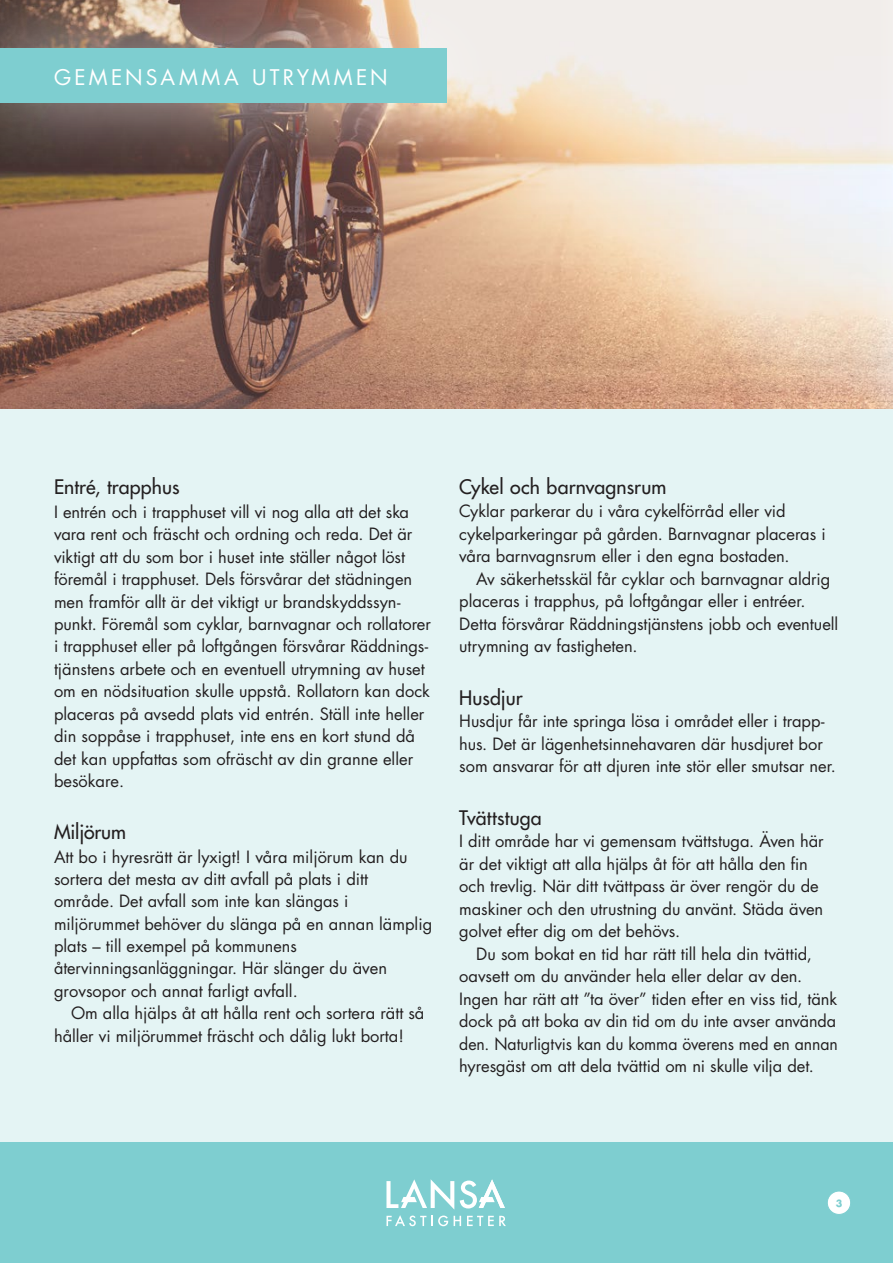
<style>
.page{position:relative;width:893px;height:1263px;background:#fff}
.page>*{position:absolute;margin:0;border:0;box-sizing:border-box;transform-origin:0 0}
.t1{font:21px "Futura Std";letter-spacing:.155em;color:#fff}
.t2{font:500 19.5px "Futura Std";color:#231f20}
.t3{font:16.5px/22.4px "Futura Std";color:#231f20}
.t4{font:700 9.6px "Futura Std";color:#7eced0}
</style>
<div class="page">
<div style="left:0;top:0;width:893px;height:1143px;background:#e4f4f4"></div>
<div style="left:0;top:1143px;width:893px;height:120px;background:#7eced0"></div>
<svg style="left:386px;top:1179px;width:120px;height:47px"></svg>
<img style="left:0;top:0;width:893px;height:409px">
<div style="left:0;top:0;width:516px;height:174px;background:#fff;opacity:.6"></div>
<div style="left:0;top:48px;width:446px;height:54px;background:#7eced0"></div>
<div style="left:827px;top:1191px;width:24px;height:23px;background:#fff;border-radius:50%"></div>
<div style="left:827px;top:1191px;width:24px;height:23px;border:1px solid #7eced0;border-radius:50%"></div>
<p class="t1" style="left:54px;top:65px;width:335px">GEMENSAMMA UTRYMMEN</p>
<p class="t2" style="left:54px;top:477px;width:127px">Entré, trapphus</p>
<p class="t3" style="left:54px;top:501px;width:378px">I entrén och i trapphuset vill vi nog alla att det ska vara rent och fräscht och ordning och reda. Det är viktigt att du som bor i huset inte ställer något löst föremål i trapphuset. Dels försvårar det städningen men framför allt är det viktigt ur brandskyddssyn&shy;punkt. Föremål som cyklar, barnvagnar och rollatorer i trapphuset eller på loftgången försvårar Räddnings&shy;tjänstens arbete och en eventuell utrymning av huset om en nödsituation skulle uppstå. Rollatorn kan dock placeras på avsedd plats vid entrén. Ställ inte heller din soppåse i trapphuset, inte ens en kort stund då det kan uppfattas som ofräscht av din granne eller besökare.</p>
<p class="t2" style="left:54px;top:822px;width:74px">Miljörum</p>
<p class="t3" style="left:54px;top:846px;width:380px">Att bo i hyresrätt är lyxigt! I våra miljörum kan du sortera det mesta av ditt avfall på plats i ditt område. Det avfall som inte kan slängas i miljörummet behöver du slänga på en annan lämplig plats – till exempel på kommunens återvinningsanläggningar. Här slänger du även grovsopor och annat farligt avfall.</p>
<p class="t3" style="left:54px;top:1002px;width:372px;text-indent:17px">Om alla hjälps åt att hålla rent och sortera rätt så håller vi miljörummet fräscht och dålig lukt borta!</p>
<p class="t2" style="left:459px;top:477px;width:209px">Cykel och barnvagnsrum</p>
<p class="t3" style="left:459px;top:500px;width:368px">Cyklar parkerar du i våra cykelförråd eller vid cykelparkeringar på gården. Barnvagnar placeras i våra barnvagnsrum eller i den egna bostaden.</p>
<p class="t3" style="left:459px;top:567px;width:381px;text-indent:17px">Av säkerhetsskäl får cyklar och barnvagnar aldrig placeras i trapphus, på loftgångar eller i entréer.<br>Detta försvårar Räddningstjänstens jobb och eventuell utrymning av fastigheten.</p>
<p class="t2" style="left:459px;top:687px;width:65px">Husdjur</p>
<p class="t3" style="left:459px;top:710px;width:378px">Husdjur får inte springa lösa i området eller i trapp&shy;hus. Det är lägenhetsinnehavaren där husdjuret bor som ansvarar för att djuren inte stör eller smutsar ner.</p>
<p class="t2" style="left:459px;top:807px;width:84px">Tvättstuga</p>
<p class="t3" style="left:459px;top:830px;width:366px">I ditt område har vi gemensam tvättstuga. Även här är det viktigt att alla hjälps åt för att hålla den fin och trevlig. När ditt tvättpass är över rengör du de maskiner och den utrustning du använt. Städa även golvet efter dig om det behövs.</p>
<p class="t3" style="left:459px;top:942px;width:380px;text-indent:17px">Du som bokat en tid har rätt till hela din tvättid, oavsett om du använder hela eller delar av den.<br>Ingen har rätt att ”ta över” tiden efter en viss tid, tänk dock på att boka av din tid om du inte avser använda den. Naturligtvis kan du komma överens med en annan hyresgäst om att dela tvättid om ni skulle vilja det.</p>
<p class="t4" style="left:836px;top:1198px;width:8px">3</p>
</div>
